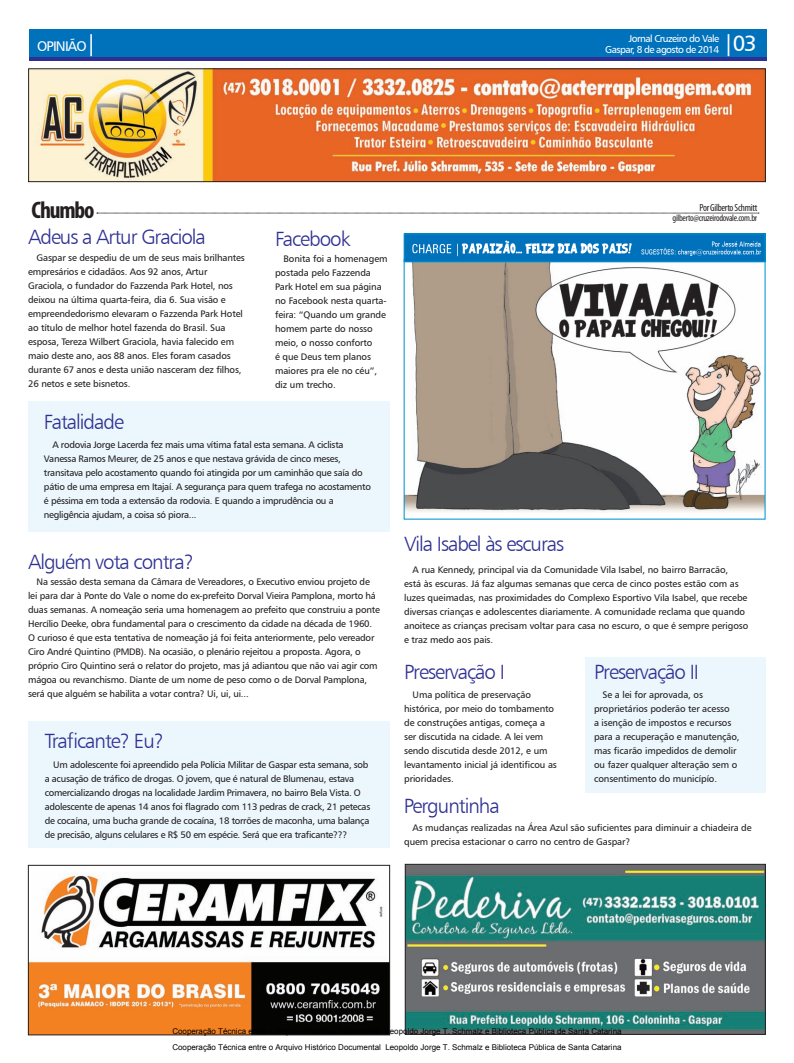
<style>
.page{position:relative;width:794px;height:1063px;background:#fff}
.page>*{position:absolute;margin:0;border:0;box-sizing:border-box;transform-origin:0 0}
.t1{font:700 condensed 24px "Myriad Pro";letter-spacing:-.05em;color:#231f20}
.t2{font:22px "Humanist 777 BT Roman B";color:#fff}
.t3{font:20.7px "Humanist 777 BT Light B";letter-spacing:-.05em;color:#2e3092}
.t4{font:14px "Humanist 777 BT Roman B";letter-spacing:-.06em;color:#fff}
.t5{font:condensed 10.3px "Myriad Pro";letter-spacing:-.03em;color:#231f20}
.t6{font:10px/11px "Humanist 777 BT Roman B";letter-spacing:-.06em;color:#fff;text-align:right}
.t7{font:9.5px/14px "Humanist 777 BT Roman B";letter-spacing:-.015em;color:#231f20}
.t8{font:condensed 9.5px "Myriad Pro";letter-spacing:-.03em;color:#231f20}
.t9{font:8px/16.2px "Arial";color:#000}
.s1{font-size:22px}
</style>
<div class="page">
<div style="left:585px;top:657px;width:180px;height:135px;background:#ecf7fd"></div>
<div style="left:28px;top:402px;width:362px;height:130px;background:#ecf7fd"></div>
<div style="left:28px;top:721px;width:362px;height:127px;background:#ecf7fd"></div>
<img style="left:405px;top:262px;width:358px;height:251px">
<img style="left:30px;top:71px;width:733px;height:109px">
<div style="left:28px;top:69px;width:737px;height:113px;border:1px solid #231f20"></div>
<img style="left:30px;top:874px;width:358px;height:159px">
<div style="left:28px;top:865px;width:362px;height:170px;border:1px solid #231f20"></div>
<img style="left:407px;top:866px;width:356px;height:167px">
<div style="left:405px;top:864px;width:360px;height:171px;border:1px solid #231f20"></div>
<svg style="left:97px;top:213px;width:662px;height:1px"></svg>
<div style="left:29px;top:29px;width:737px;height:28px;background:#0072bc"></div>
<hr style="left:29px;top:57px;width:737px;height:3px;background:#2e3092">
<img style="left:405px;top:235px;width:358px;height:25px">
<div style="left:403px;top:233px;width:362px;height:29px;border:1px solid #0093d0"></div>
<h3 class="t4" style="left:37px;top:37px;width:61px">OPINIÃO<span class="s1">|</span></h3>
<h2 class="t2" style="left:723px;top:30px;width:35px">|03</h2>
<p class="t6" style="left:605px;top:33px;width:115px">Jornal Cruzeiro do Vale<br>Gaspar, 8 de agosto de 2014</p>
<h1 class="t1" style="left:32px;top:195px;width:64px">Chumbo</h1>
<p class="t5" style="left:699px;top:202px;width:59px">Por Gilberto Schmitt</p>
<p class="t8" style="left:672px;top:212px;width:86px">gilberto@cruzeirodovale.com.br</p>
<h3 class="t3" style="left:28px;top:224px;width:179px">Adeus a Artur Graciola</h3>
<h3 class="t3" style="left:275px;top:226px;width:77px">Facebook</h3>
<p class="t7" style="left:28px;top:251px;width:218px;text-indent:9px">Gaspar se despediu de um de seus mais brilhantes empresários e cidadãos. Aos 92 anos, Artur Graciola, o fundador do Fazzenda Park Hotel, nos deixou na última quarta-feira, dia 6. Sua visão e empreendedorismo elevaram o Fazzenda Park Hotel ao título de melhor hotel fazenda do Brasil. Sua esposa, Tereza Wilbert Graciola, havia falecido em maio deste ano, aos 88 anos. Eles foram casados durante 67 anos e desta união nasceram dez filhos, 26 netos e sete bisnetos.</p>
<h3 class="t3" style="left:44px;top:409px;width:82px">Fatalidade</h3>
<p class="t7" style="left:275px;top:252px;width:114px;text-indent:9px">Bonita foi a homenagem postada pelo Fazzenda<br>Park Hotel em sua página no Facebook nesta quarta&shy;feira: “Quando um grande homem parte do nosso meio, o nosso conforto<br>é que Deus tem planos maiores pra ele no céu”, diz um trecho.</p>
<p class="t7" style="left:44px;top:438px;width:328px;text-indent:9px">A rodovia Jorge Lacerda fez mais uma vítima fatal esta semana. A ciclista Vanessa Ramos Meurer, de 25 anos e que nestava grávida de cinco meses, transitava pelo acostamento quando foi atingida por um caminhão que saía do pátio de uma empresa em Itajaí. A segurança para quem trafega no acostamento é péssima em toda a extensão da rodovia. E quando a imprudência ou a negligência ajudam, a coisa só piora...</p>
<h3 class="t3" style="left:28px;top:549px;width:167px">Alguém vota contra?</h3>
<p class="t7" style="left:28px;top:575px;width:353px;text-indent:9px">Na sessão desta semana da Câmara de Vereadores, o Executivo enviou projeto de lei para dar à Ponte do Vale o nome do ex-prefeito Dorval Vieira Pamplona, morto há duas semanas. A nomeação seria uma homenagem ao prefeito que construiu a ponte Hercílio Deeke, obra fundamental para o crescimento da cidade na década de 1960.<br>O curioso é que esta tentativa de nomeação já foi feita anteriormente, pelo vereador Ciro André Quintino (PMDB). Na ocasião, o plenário rejeitou a proposta. Agora, o próprio Ciro Quintino será o relator do projeto, mas já adiantou que não vai agir com mágoa ou revanchismo. Diante de um nome de peso como o de Dorval Pamplona, será que alguém se habilita a votar contra? Ui, ui, ui...</p>
<h3 class="t3" style="left:45px;top:729px;width:121px">Traficante? Eu?</h3>
<p class="t7" style="left:45px;top:757px;width:327px;text-indent:9px">Um adolescente foi apreendido pela Polícia Militar de Gaspar esta semana, sob a acusação de tráfico de drogas. O jovem, que é natural de Blumenau, estava comercializando drogas na localidade Jardim Primavera, no bairro Bela Vista. O adolescente de apenas 14 anos foi flagrado com 113 pedras de crack, 21 petecas de cocaína, uma bucha grande de cocaína, 18 torrões de maconha, uma balança de precisão, alguns celulares e R$ 50 em espécie. Será que era traficante???</p>
<h3 class="t3" style="left:404px;top:532px;width:162px">Vila Isabel às escuras</h3>
<p class="t7" style="left:404px;top:562px;width:346px;text-indent:9px">A rua Kennedy, principal via da Comunidade Vila Isabel, no bairro Barracão,<br>está às escuras. Já faz algumas semanas que cerca de cinco postes estão com as luzes queimadas, nas proximidades do Complexo Esportivo Vila Isabel, que recebe diversas crianças e adolescentes diariamente. A comunidade reclama que quando anoitece as crianças precisam voltar para casa no escuro, o que é sempre perigoso e traz medo aos pais.</p>
<h3 class="t3" style="left:404px;top:659px;width:102px">Preservação I</h3>
<h3 class="t3" style="left:594px;top:659px;width:106px">Preservação II</h3>
<p class="t7" style="left:404px;top:688px;width:154px;text-indent:9px">Uma política de preservação histórica, por meio do tombamento de construções antigas, começa a ser discutida na cidade. A lei vem sendo discutida desde 2012, e um levantamento inicial já identificou as prioridades.</p>
<p class="t7" style="left:594px;top:688px;width:147px;text-indent:9px">Se a lei for aprovada, os proprietários poderão ter acesso<br>a isenção de impostos e recursos para a recuperação e manutenção, mas ficarão impedidos de demolir ou fazer qualquer alteração sem o consentimento do municípío.</p>
<h3 class="t3" style="left:404px;top:793px;width:97px">Perguntinha</h3>
<p class="t7" style="left:404px;top:821px;width:349px;text-indent:9px">As mudanças realizadas na Área Azul são suficientes para diminuir a chiadeira de quem precisa estacionar o carro no centro de Gaspar?</p>
<p class="t9" style="left:172px;top:1023px;width:451px">Cooperação Técnica entre o Arquivo Histórico Documental Leopoldo Jorge T. Schmalz e Biblioteca Pública de Santa Catarina<br>Cooperação Técnica entre o Arquivo Histórico Documental Leopoldo Jorge T. Schmalz e Biblioteca Pública de Santa Catarina</p>
</div>
